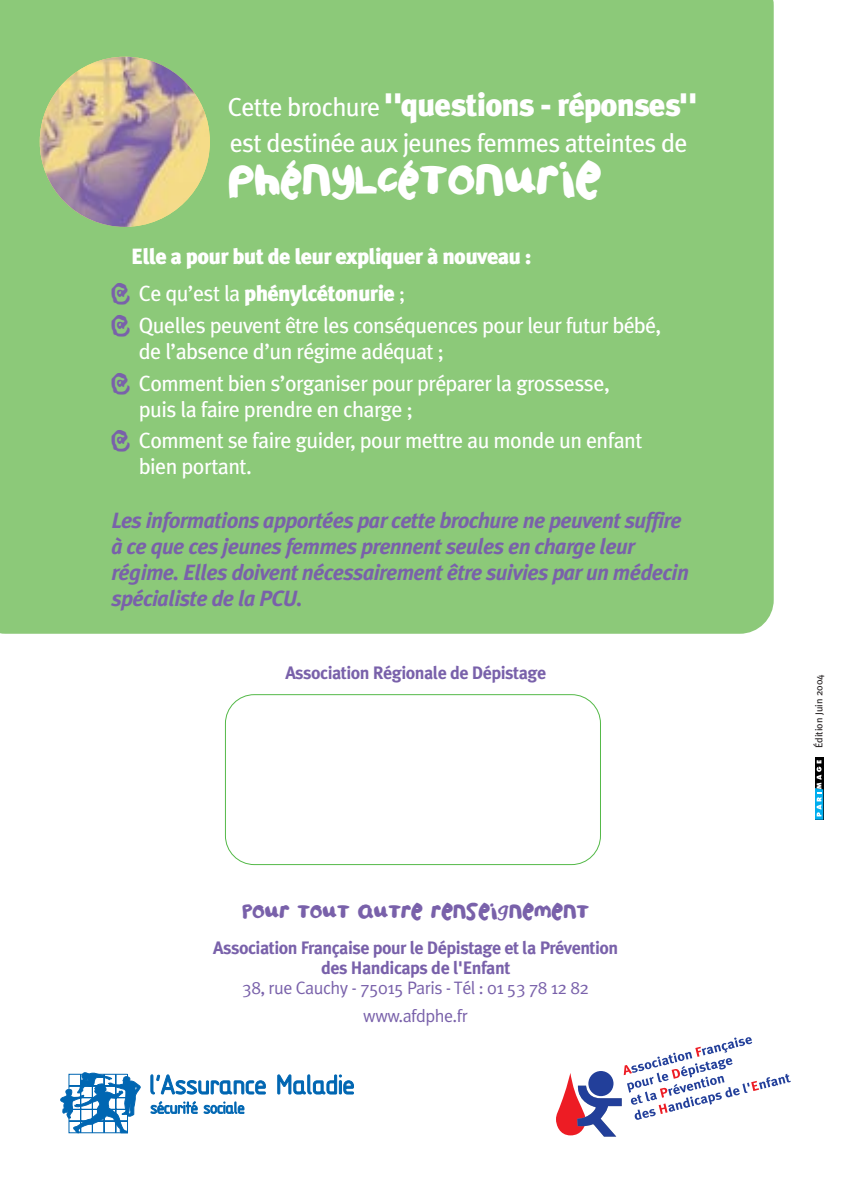
<style>
.page{position:relative;width:842px;height:1191px;background:#fff}
.page>*{position:absolute;margin:0;border:0;box-sizing:border-box;transform-origin:0 0}
.t1{font:40px "Childs Play Age Nine";letter-spacing:-.03em;color:#fff}
.t2{font:900 32px "Meta Plus";letter-spacing:-.03em;color:#fff}
.t3{font:26px "Meta Plus";letter-spacing:-.025em;color:#fff}
.t4{font:22px/26px "Meta Plus";letter-spacing:-.025em;color:#fff}
.t5{font:italic 700 22px/26px "Meta Plus";letter-spacing:-.03em;color:#7961aa}
.t6{font:900 22px/37.4px "Meta Plus";letter-spacing:-.03em;color:#fff}
.t7{font:700 18px/20px "Meta Plus";letter-spacing:-.025em;color:#7961aa;text-align:center}
.t8{font:18px/28px "Meta Plus Normal";letter-spacing:-.025em;color:#7961aa;text-align:center}
.t9{font:18px "Childs Play Age Nine";letter-spacing:-.03em;color:#7961aa}
.t10{font:10px "Meta Plus";color:#231f20}
.s1{font-weight:400;font-size:26px}
.s2{font-family:"Sand";font-weight:400;color:#7961aa}
.s3{font-weight:400}
.s4{font-family:"Sand";color:#7961aa}
</style>
<div class="page">
<div style="left:0;top:0;width:774px;height:634px;background:#8cc979"></div>
<svg style="left:556px;top:1037px;width:235px;height:99px"></svg>
<svg style="left:277px;top:1074px;width:77px;height:20px"></svg>
<svg style="left:150px;top:1074px;width:116px;height:39px"></svg>
<svg style="left:60px;top:1072px;width:80px;height:61px"></svg>
<div style="left:69px;top:1074px;width:59px;height:59px;border:1px solid #0066b2"></div>
<svg style="left:815px;top:757px;width:9px;height:63px"></svg>
<div style="left:815px;top:757px;width:8px;height:62px;background:#000"></div>
<svg style="left:815px;top:760px;width:8px;height:59px"></svg>
<div style="left:225px;top:694px;width:376px;height:171px;border:2px solid #54b948;border-radius:29px"></div>
<img style="left:40px;top:57px;width:170px;height:170px;border-radius:50%">
<h2 class="t2" style="left:228px;top:93px;width:470px"><span class="s1">Cette brochure</span> "questions - réponses"</h2>
<p class="t3" style="left:230px;top:134px;width:459px">est destinée aux jeunes femmes atteintes de</p>
<h1 class="t1" style="left:228px;top:163px;width:376px">PHÉNYLCÉTONURIE</h1>
<p class="t6" style="left:111px;top:240px;width:422px;text-indent:20px">Elle a pour but de leur expliquer à nouveau : <span class="s2">@</span> <span class="s3">Ce qu’est la</span> phénylcétonurie <span class="s3">;</span></p>
<p class="t4" style="left:139px;top:315px;width:524px;text-indent:-27px"><span class="s4">@</span> Quelles peuvent être les conséquences pour leur futur bébé, de l’absence d’un régime adéquat ;</p>
<p class="t4" style="left:139px;top:372px;width:472px;text-indent:-27px"><span class="s4">@</span> Comment bien s’organiser pour préparer la grossesse, puis la faire prendre en charge ;</p>
<p class="t4" style="left:139px;top:430px;width:505px;text-indent:-27px"><span class="s4">@</span> Comment se faire guider, pour mettre au monde un enfant bien portant.</p>
<p class="t5" style="left:111px;top:509px;width:579px">Les informations apportées par cette brochure ne peuvent suffire à ce que ces jeunes femmes prennent seules en charge leur régime. Elles doivent nécessairement être suivies par un médecin spécialiste de la PCU.</p>
<p class="t7" style="left:285px;top:665px;width:262px">Association Régionale de Dépistage</p>
<p class="t9" style="left:242px;top:904px;width:349px">POUR TOUT AUTRE RENSEIGNEMENT</p>
<p class="t7" style="left:213px;top:940px;width:407px">Association Française pour le Dépistage et la Prévention des Handicaps de l'Enfant</p>
<p class="t8" style="left:242px;top:976px;width:348px">38, rue Cauchy - 75015 Paris - Tél : 01 53 78 12 82 www.afdphe.fr</p>
<p class="t10" style="left:815px;top:748px;width:75px;rotate:-90deg">Édition Juin 2004</p>
</div>
